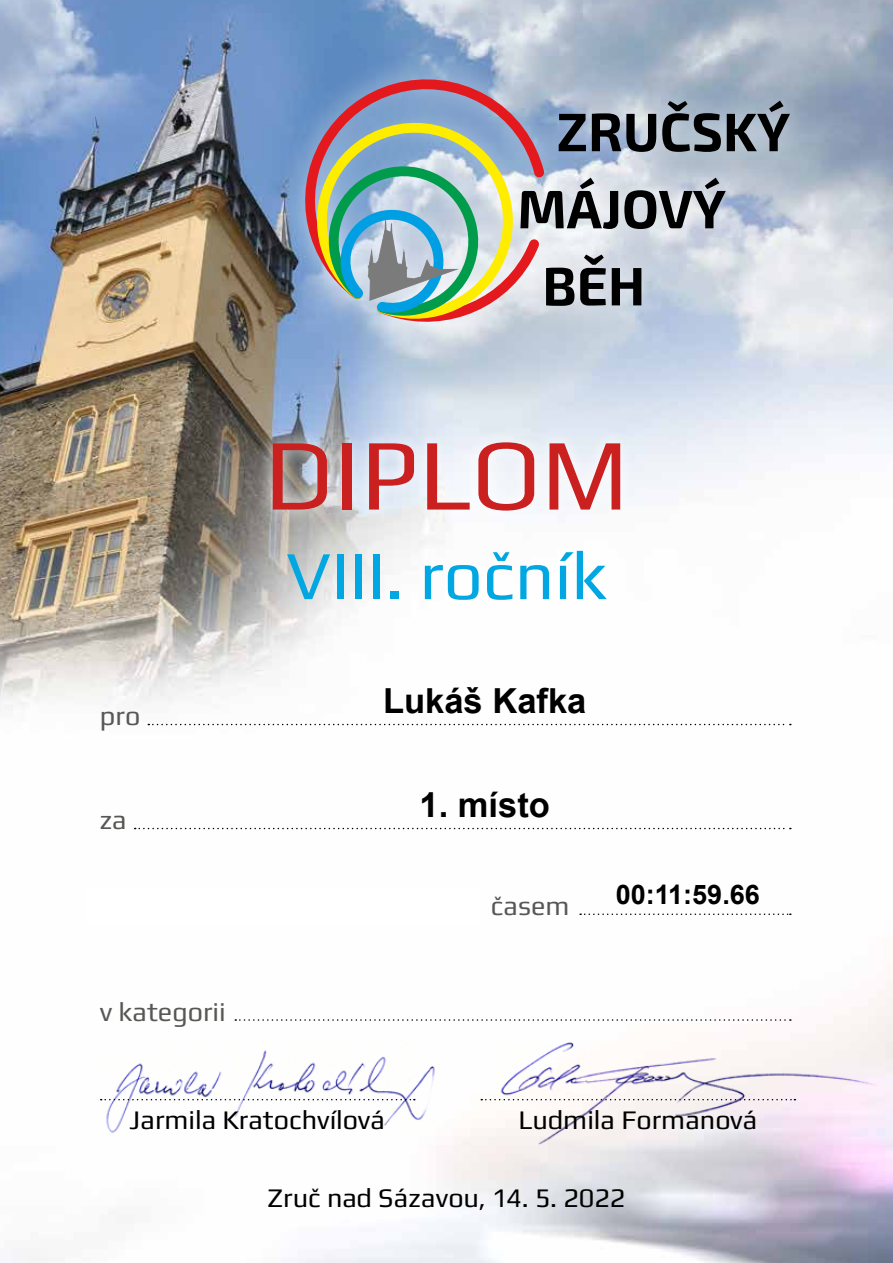
<style>
.page{position:relative;width:893px;height:1263px;background:#fff}
.page>*{position:absolute;margin:0;border:0;box-sizing:border-box;transform-origin:0 0}
.t1{font:102px "Play";color:#ca2120}
.t2{font:69px "Play";color:#00a7e2}
.t3{font:700 34.5px "Arial";color:#000}
.t4{font:27px "Play";color:#000}
.t5{font:27px "Play";color:#575756}
.t6{font:700 27px "Arial";color:#000}
</style>
<div class="page">
<img style="left:0;top:0;width:893px;height:1263px">
<div style="left:278px;top:52px;width:537px;height:297px;background:#fff;opacity:.75"></div>
<svg style="left:296px;top:68px;width:255px;height:262px;background:#9298bb"></svg>
<svg style="left:311px;top:101px;width:479px;height:223px;background:#a3aeb0"></svg>
<svg style="left:481px;top:1099px;width:13px;height:1px"></svg>
<svg style="left:257px;top:427px;width:379px;height:99px"></svg>
<svg style="left:148px;top:724px;width:643px;height:1px"></svg>
<svg style="left:235px;top:1019px;width:556px;height:2px"></svg>
<svg style="left:580px;top:913px;width:211px;height:2px"></svg>
<svg style="left:135px;top:828px;width:656px;height:1px"></svg>
<img style="left:100px;top:1044px;width:342px;height:91px">
<img style="left:494px;top:1040px;width:382px;height:105px">
<div style="left:86px;top:888px;width:394px;height:37px;background:#fff"></div>
<h1 class="t1" style="left:264px;top:414px;width:366px">DIPLOM</h1>
<p class="t5" style="left:100px;top:700px;width:42px">pro</p>
<p class="t5" style="left:100px;top:804px;width:28px">za</p>
<p class="t5" style="left:100px;top:995px;width:127px">v kategorii</p>
<h2 class="t2" style="left:286px;top:534px;width:322px">VIII. ročník</h2>
<p class="t3" style="left:383px;top:678px;width:205px">Lukáš Kafka</p>
<p class="t3" style="left:420px;top:782px;width:132px">1. místo</p>
<p class="t5" style="left:491px;top:890px;width:80px">časem</p>
<p class="t6" style="left:616px;top:877px;width:146px">00:11:59.66</p>
<p class="t4" style="left:130px;top:1103px;width:257px">Jarmila Kratochvílová</p>
<p class="t4" style="left:518px;top:1103px;width:240px">Ludmila Formanová</p>
<p class="t4" style="left:267px;top:1182px;width:360px">Zruč nad Sázavou, 14. 5. 2022</p>
</div>
